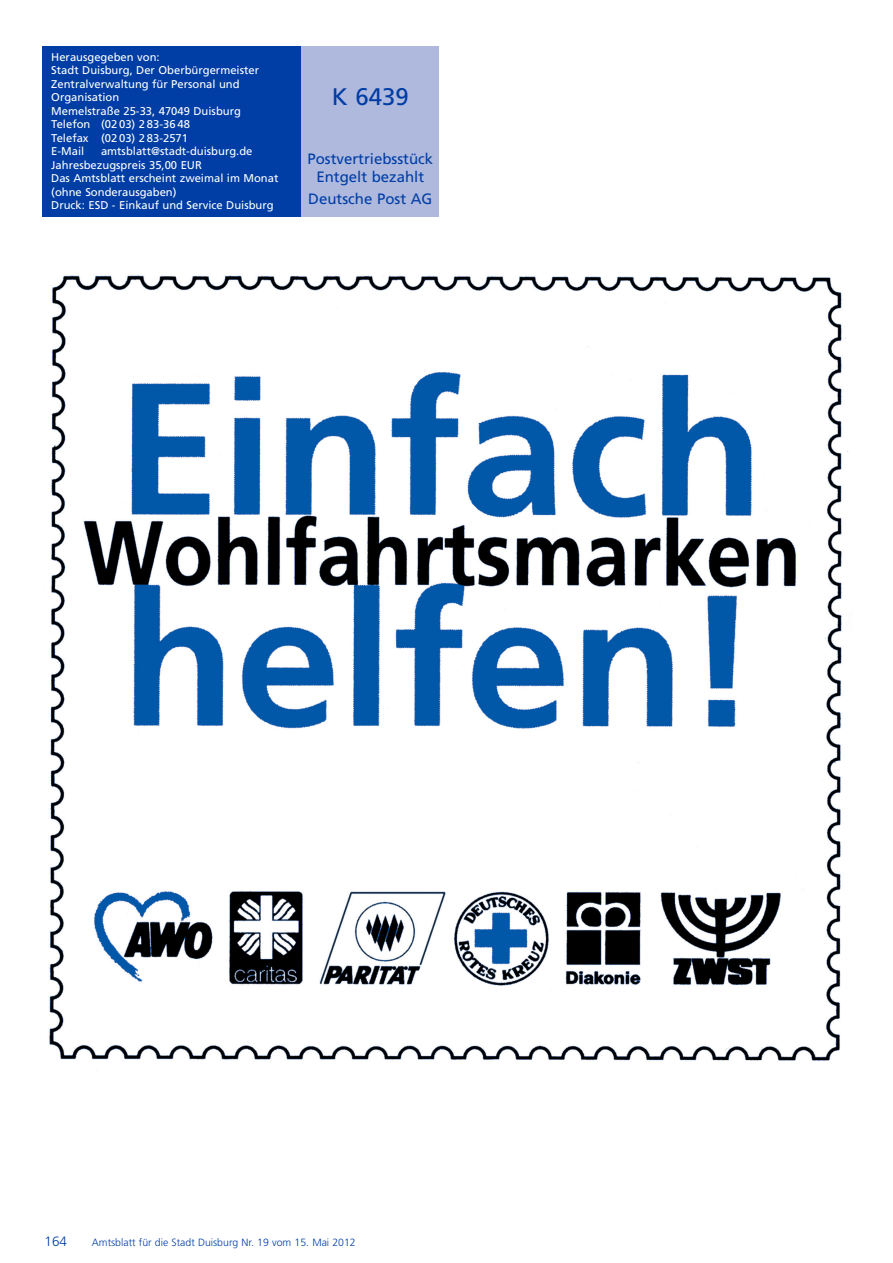
<style>
.page{position:relative;width:893px;height:1263px;background:#fff}
.page>*{position:absolute;margin:0;border:0;box-sizing:border-box;transform-origin:0 0}
.t1{font:24px "Frutiger";color:#003da5}
.t2{font:15px/18px "Frutiger";color:#003da5;text-align:center}
.t3{font:300 13.5px "Frutiger";color:#003da5}
.t4{font:11.25px/13.5px "Frutiger";color:#fff}
.t5{font:300 10.5px "Frutiger";color:#003da5}
</style>
<div class="page">
<div style="left:43px;top:47px;width:259px;height:170px;background:#003da5"></div>
<div style="left:302px;top:47px;width:137px;height:170px;background:#aeb9dd"></div>
<img style="left:49px;top:275px;width:799px;height:786px">
<p class="t4" style="left:51px;top:51px;width:209px">Herausgegeben von:<br>Stadt Duisburg, Der Oberbürgermeister<br>Zentralverwaltung für Personal und<br>Organisation<br>Memelstraße 25-33, 47049 Duisburg<br>Telefon (02 03) 2 83-36 48<br>Telefax (02 03) 2 83-2571<br>E-Mail</p>
<p class="t4" style="left:51px;top:145px;width:229px;text-indent:50px">amtsblatt@stadt-duisburg.de Jahresbezugspreis 35,00 EUR<br>Das Amtsblatt erscheint zweimal im Monat (ohne Sonderausgaben)<br>Druck: ESD - Einkauf und Service Duisburg</p>
<h1 class="t1" style="left:332px;top:87px;width:78px">K 6439</h1>
<h2 class="t2" style="left:307px;top:151px;width:127px">Postvertriebsstück<br>Entgelt bezahlt</h2>
<h2 class="t2" style="left:308px;top:191px;width:126px">Deutsche Post AG</h2>
<p class="t3" style="left:45px;top:1236px;width:24px">164</p>
<p class="t5" style="left:92px;top:1238px;width:265px">Amtsblatt für die Stadt Duisburg Nr. 19 vom 15. Mai 2012</p>
</div>
